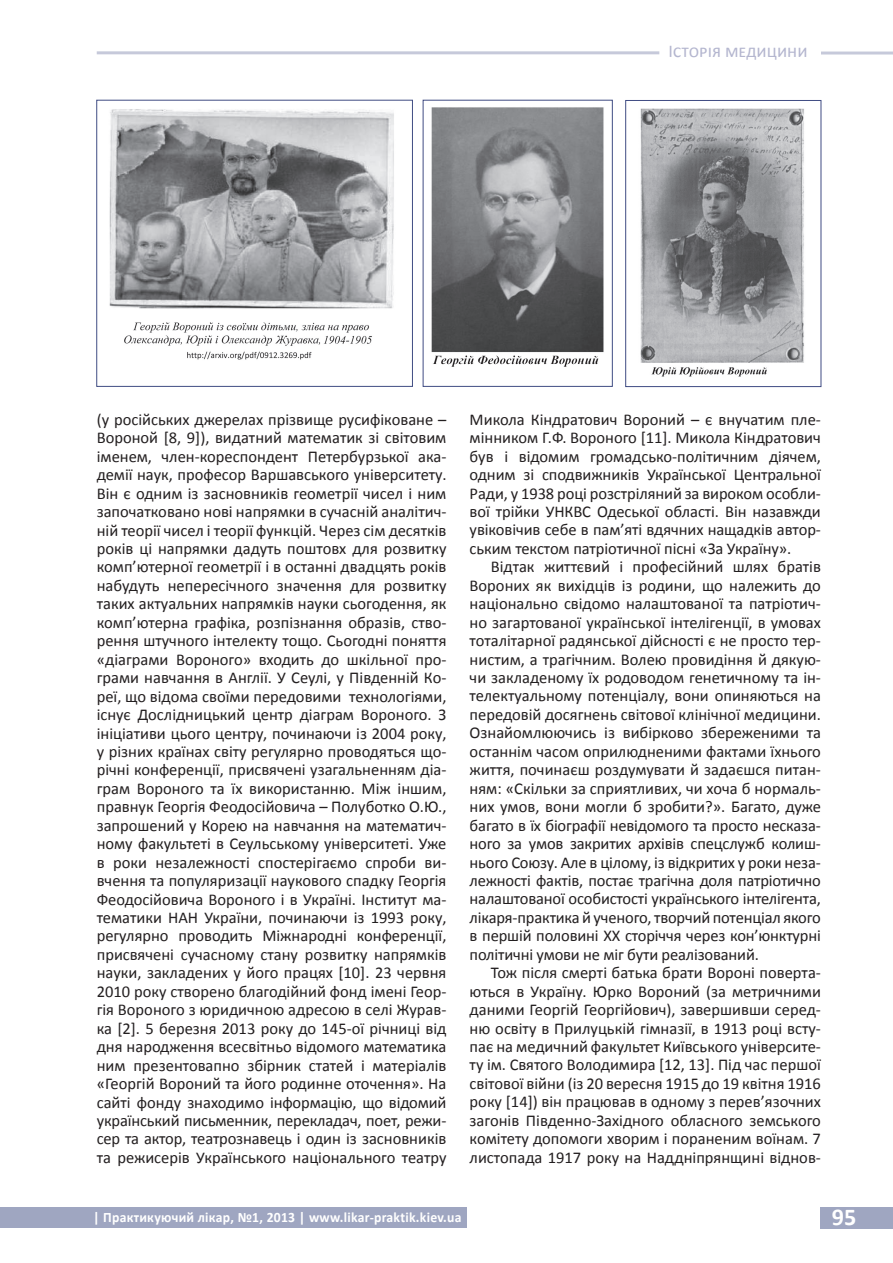
<style>
.page{position:relative;width:893px;height:1263px;background:#fff}
.page>*{position:absolute;margin:0;border:0;box-sizing:border-box;transform-origin:0 0}
.t1{font:700 24.15px "Calibri";color:#fff}
.t2{font:18px "Calibri";color:#b4b6cf}
.t3{font:16.5px/18.5px "Calibri";letter-spacing:-.005em;color:#231f20;text-align:justify}
.t4{font:700 14.4px "Calibri";letter-spacing:.02em;color:#fff;scale:.95 1}
</style>
<div class="page">
<hr style="left:97px;top:51px;width:562px;height:3px;background:#404d83">
<div style="left:0;top:1207px;width:467px;height:20px;background:#9fa6c1"></div>
<div style="left:821px;top:1207px;width:72px;height:21px;background:#9fa6c1"></div>
<hr style="left:821px;top:52px;width:72px;height:3px;background:#404d83">
<img style="left:109px;top:109px;width:285px;height:251px">
<div style="left:97px;top:100px;width:316px;height:287px;border:1px solid #404c83"></div>
<img style="left:431px;top:107px;width:173px;height:260px">
<div style="left:423px;top:100px;width:189px;height:287px;border:1px solid #404c83"></div>
<img style="left:640px;top:108px;width:164px;height:269px">
<div style="left:625px;top:100px;width:196px;height:287px;border:1px solid #404c83"></div>
<p class="t2" style="left:668px;top:40px;width:141px">Історія медицини</p>
<p class="t3" style="left:97px;top:410px;width:351px">(у російських джерелах прізвище русифіковане – Вороной [8, 9]), видатний математик зі світовим іменем, член-кореспондент Петербурзької ака&shy;демії наук, професор Варшавського університету.<br>Він є одним із засновників геометрії чисел і ним започатковано нові напрямки в сучасній аналітич&shy;ній теорії чисел і теорії функцій. Через сім десятків років ці напрямки дадуть поштовх для розвитку комп’ютерної геометрії і в останні двадцять років набудуть непересічного значення для розвитку таких актуальних напрямків науки сьогодення, як комп’ютерна графіка, розпізнання образів, ство&shy;рення штучного інтелекту тощо. Сьогодні поняття «діаграми Вороного» входить до шкільної про&shy;грами навчання в Англії. У Сеулі, у Південній Ко&shy;реї, що відома своїми передовими технологіями, існує Дослідницький центр діаграм Вороного. З ініціативи цього центру, починаючи із 2004 року, у різних країнах світу регулярно проводяться що&shy;річні конференції, присвячені узагальненням діа&shy;грам Вороного та їх використанню. Між іншим, правнук Георгія Феодосійовича – Полуботко О.Ю., запрошений у Корею на навчання на математич&shy;ному факультеті в Сеульському університеті. Уже в роки незалежності спостерігаємо спроби ви&shy;вчення та популяризації наукового спадку Георгія Феодосійовича Вороного і в Україні. Інститут ма&shy;тематики НАН України, починаючи із 1993 року, регулярно проводить Міжнародні конференції, присвячені сучасному стану розвитку напрямків науки, закладених у його працях [10]. 23 червня 2010 року створено благодійний фонд імені Геор&shy;гія Вороного з юридичною адресою в селі Журав&shy;ка [2]. 5 березня 2013 року до 145-ої річниці від дня народження всесвітньо відомого математика ним презентовапно збірник статей і матеріалів «Георгій Вороний та його родинне оточення». На сайті фонду знаходимо інформацію, що відомий український письменник, перекладач, поет, режи&shy;сер та актор, театрознавець і один із засновників та режисерів Українського національного театру</p>
<p class="t3" style="left:470px;top:410px;width:353px">Микола Кіндратович Вороний – є внучатим пле&shy;мінником Г.Ф. Вороного [11]. Микола Кіндратович був і відомим громадсько-політичним діячем, одним зі сподвижників Української Центральної Ради, у 1938 році розстріляний за вироком особли&shy;вої трійки УНКВС Одеської області. Він назавжди увіковічив себе в пам’яті вдячних нащадків автор&shy;ським текстом патріотичної пісні «За Україну».</p>
<p class="t3" style="left:470px;top:558px;width:353px;text-indent:21px">Відтак життєвий і професійний шлях братів Вороних як вихідців із родини, що належить до національно свідомо налаштованої та патріотич&shy;но загартованої української інтелігенції, в умовах тоталітарної радянської дійсності є не просто тер&shy;нистим, а трагічним. Волею провидіння й дякую&shy;чи закладеному їх родоводом генетичному та ін&shy;телектуальному потенціалу, вони опиняються на передовій досягнень світової клінічної медицини.<br>Ознайомлюючись із вибірково збереженими та останнім часом оприлюдненими фактами їхнього життя, починаєш роздумувати й задаєшся питан&shy;ням: «Скільки за сприятливих, чи хоча б нормаль&shy;них умов, вони могли б зробити?». Багато, дуже багато в їх біографії невідомого та просто несказа&shy;ного за умов закритих архівів спецслужб колиш&shy;нього Союзу. Але в цілому, із відкритих у роки неза&shy;лежності фактів, постає трагічна доля патріотично налаштованої особистості українського інтелігента, лікаря-практика й ученого, творчий потенціал якого в першій половині ХХ сторіччя через кон’юнктурні політичні умови не міг бути реалізований.</p>
<p class="t3" style="left:470px;top:963px;width:353px;text-indent:21px">Тож після смерті батька брати Вороні поверта&shy;ються в Україну. Юрко Вороний (за метричними даними Георгій Георгійович), завершивши серед&shy;ню освіту в Прилуцькій гімназії, в 1913 році всту&shy;пає на медичний факультет Київського університе&shy;ту ім. Святого Володимира [12, 13]. Під час першої світової війни (із 20 вересня 1915 до 19 квітня 1916 року [14]) він працював в одному з перев’язочних загонів Південно-Західного обласного земського комітету допомоги хворим і пораненим воїнам. 7 листопада 1917 року на Наддніпрянщині віднов-</p>
<p class="t4" style="left:93px;top:1208px;width:389px">| Практикуючий лікар, №1, 2013 | www.likar-praktik.kiev.ua</p>
<h1 class="t1" style="left:832px;top:1202px;width:26px">95</h1>
</div>
